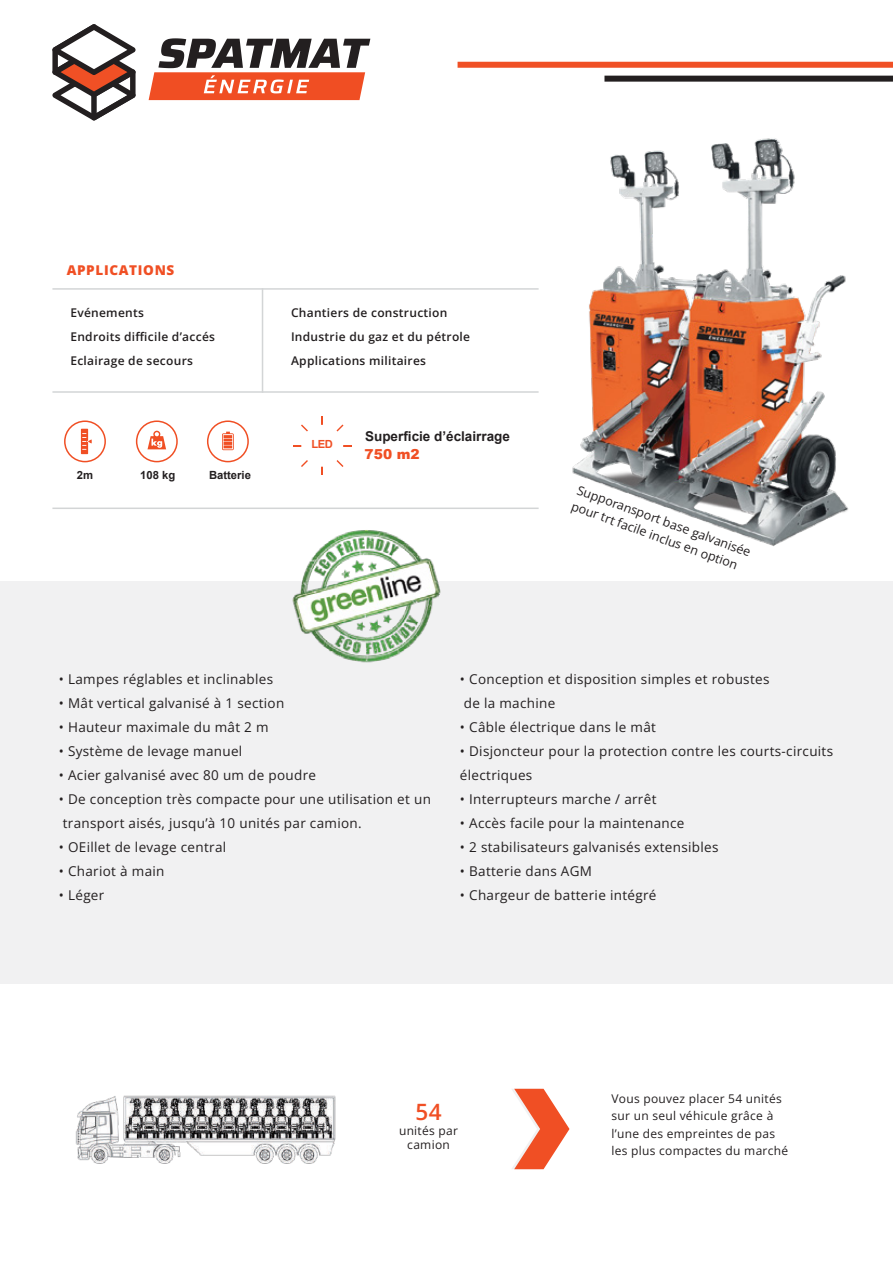
<style>
.page{position:relative;width:893px;height:1263px;background:#fff}
.page>*{position:absolute;margin:0;border:0;box-sizing:border-box;transform-origin:0 0}
.t1{font:600 22.5px "Open Sans";color:#f04f24}
.t2{font:900 13.8px "Arial";color:#f04f24}
.t3{font:13.5px/24px "Open Sans";letter-spacing:.025em;color:#231f20}
.t4{font:700 13.5px "Arial";color:#231f20}
.t5{font:800 13.5px "Open Sans";letter-spacing:.05em;color:#f04f24}
.t6{font:12.6px/16.8px "Open Sans";color:#231f20}
.t7{font:600 12px/24px "Open Sans";letter-spacing:.025em;color:#231f20}
.t8{font:12px/17.4px "Open Sans";letter-spacing:.025em;color:#231f20;text-align:center}
.t9{font:700 11.25px "Arial";color:#231f20}
.t10{font:700 11.25px "Arial";color:#f04f24}
</style>
<div class="page">
<div style="left:458px;top:62px;width:435px;height:6px;background:#f05025"></div>
<div style="left:607px;top:76px;width:283px;height:6px;background:#231f20"></div>
<svg style="left:52px;top:24px;width:84px;height:96px"></svg>
<svg style="left:149px;top:38px;width:221px;height:62px"></svg>
<img style="left:538px;top:138px;width:311px;height:408px">
<hr style="left:53px;top:288px;width:485px;height:2px;background:#d3d5d6">
<hr style="left:53px;top:391px;width:485px;height:2px;background:#d3d5d6">
<hr style="left:53px;top:507px;width:485px;height:2px;background:#d3d5d6">
<hr style="left:262px;top:289px;width:1px;height:103px;background:#d3d5d6">
<svg style="left:301px;top:424px;width:7px;height:8px"></svg>
<svg style="left:336px;top:460px;width:7px;height:7px"></svg>
<svg style="left:301px;top:460px;width:7px;height:7px"></svg>
<svg style="left:336px;top:424px;width:7px;height:8px"></svg>
<div style="left:301px;top:425px;width:42px;height:42px;background:#fff;border-radius:50%"></div>
<svg style="left:207px;top:420px;width:42px;height:42px"></svg>
<svg style="left:136px;top:420px;width:42px;height:42px"></svg>
<svg style="left:64px;top:420px;width:42px;height:42px"></svg>
<div style="left:0;top:581px;width:893px;height:402px;background:#f1f1f2"></div>
<img style="left:75px;top:1095px;width:261px;height:69px">
<svg style="left:512px;top:1089px;width:57px;height:80px"></svg>
<img style="left:292px;top:530px;width:149px;height:133px">
<p class="t5" style="left:67px;top:259px;width:109px">APPLICATIONS</p>
<p class="t7" style="left:70px;top:300px;width:146px">Evénements<br>Endroits difficile d’accés<br>Eclairage de secours</p>
<p class="t9" style="left:77px;top:467px;width:18px">2m</p>
<p class="t9" style="left:140px;top:467px;width:37px">108 kg</p>
<p class="t9" style="left:209px;top:467px;width:43px">Batterie</p>
<p class="t7" style="left:291px;top:300px;width:181px">Chantiers de construction<br>Industrie du gaz et du pétrole<br>Applications militaires</p>
<p class="t10" style="left:311px;top:437px;width:23px">LED</p>
<p class="t4" style="left:365px;top:427px;width:146px">Superficie d’éclairrage</p>
<p class="t2" style="left:365px;top:444px;width:57px">750 m2</p>
<p class="t6" style="left:581px;top:481px;width:185px;rotate:20deg">Supporansport base galvanisée pour trt facile inclus en option</p>
<p class="t3" style="left:59px;top:667px;width:216px">• Lampes réglables et inclinables</p>
<p class="t3" style="left:59px;top:691px;width:227px">• Mât vertical galvanisé à 1 section</p>
<p class="t3" style="left:59px;top:715px;width:211px">• Hauteur maximale du mât 2 m</p>
<p class="t3" style="left:59px;top:739px;width:185px">• Système de levage manuel</p>
<p class="t3" style="left:59px;top:763px;width:259px">• Acier galvanisé avec 80 um de poudre</p>
<p class="t3" style="left:59px;top:787px;width:374px">• De conception très compacte pour une utilisation et un transport aisés, jusqu’à 10 unités par camion.</p>
<p class="t3" style="left:59px;top:835px;width:169px">• OEillet de levage central</p>
<p class="t3" style="left:59px;top:859px;width:107px">• Chariot à main</p>
<p class="t3" style="left:59px;top:883px;width:47px">• Léger</p>
<p class="t3" style="left:460px;top:667px;width:311px">• Conception et disposition simples et robustes de la machine</p>
<p class="t3" style="left:460px;top:715px;width:198px">• Câble électrique dans le mât</p>
<p class="t3" style="left:460px;top:739px;width:375px">• Disjoncteur pour la protection contre les courts-circuits électriques</p>
<p class="t3" style="left:460px;top:787px;width:198px">• Interrupteurs marche / arrêt</p>
<p class="t3" style="left:460px;top:811px;width:226px">• Accès facile pour la maintenance</p>
<p class="t3" style="left:460px;top:835px;width:260px">• 2 stabilisateurs galvanisés extensibles</p>
<p class="t3" style="left:460px;top:859px;width:134px">• Batterie dans AGM</p>
<p class="t3" style="left:460px;top:883px;width:198px">• Chargeur de batterie intégré</p>
<h1 class="t1" style="left:415px;top:1096px;width:28px">54</h1>
<p class="t8" style="left:399px;top:1123px;width:61px;line-height:14.4px">unités par camion</p>
<p class="t8" style="left:611px;top:1089px;width:178px;text-align:left">Vous pouvez placer 54 unités sur un seul véhicule grâce à l’une des empreintes de pas les plus compactes du marché</p>
</div>
